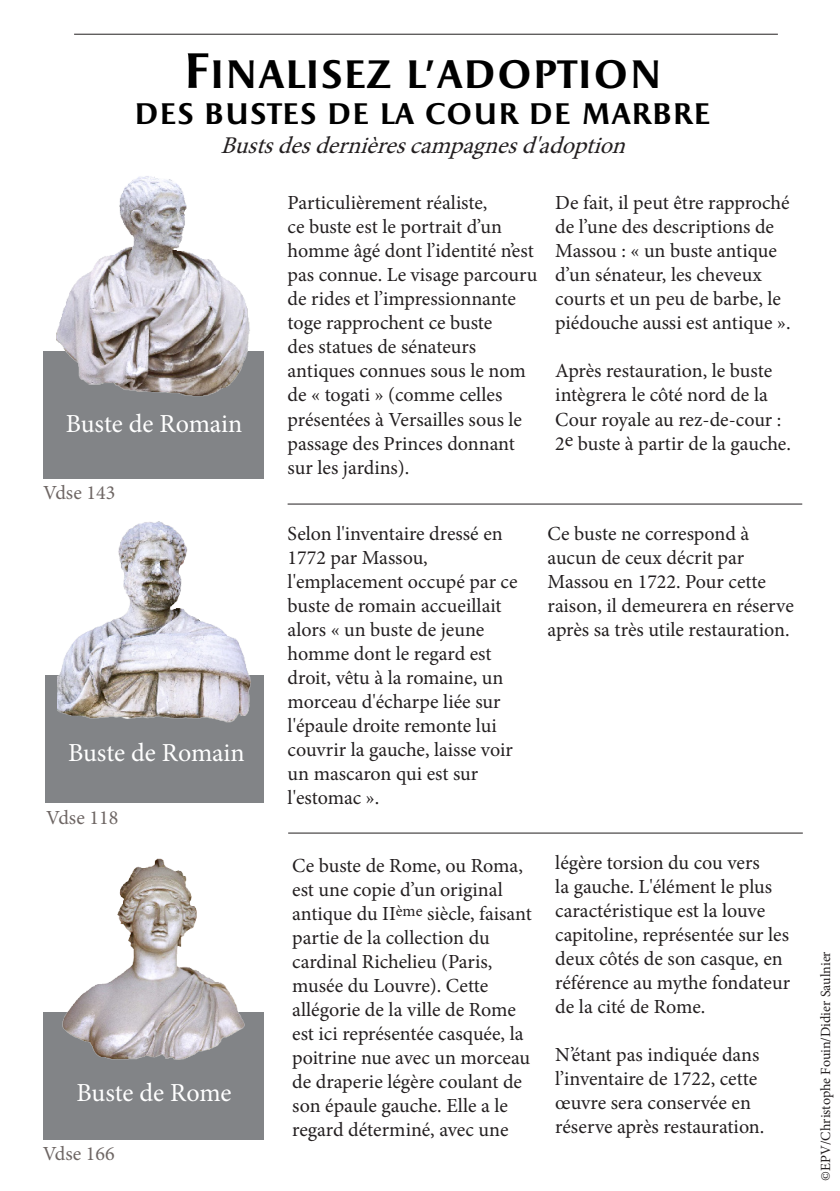
<style>
.page{position:relative;width:840px;height:1191px;background:#fff}
.page>*{position:absolute;margin:0;border:0;box-sizing:border-box;transform-origin:0 0}
.t1{font:700 40px "Apollon";color:#000}
.t2{font:700 30px "Apollon";color:#000}
.t3{font:26px "Minion Pro";color:#fff}
.t4{font:italic 24px "Minion Pro";color:#231f20}
.t5{font:20px/24px "Minion Pro";color:#231f20}
.t6{font:20px "Minion Pro";color:#6e6664}
.t7{font:14px "Minion Pro";color:#231f20}
.s1{font-size:50px}
</style>
<div class="page">
<div style="left:43px;top:351px;width:221px;height:127px;background:#828487"></div>
<div style="left:46px;top:675px;width:218px;height:128px;background:#828487"></div>
<div style="left:43px;top:1012px;width:221px;height:127px;background:#828487"></div>
<hr style="left:287px;top:503px;width:514px;height:1px;background:#231f20">
<hr style="left:74px;top:34px;width:703px;height:1px;background:#231f20">
<hr style="left:288px;top:832px;width:514px;height:1px;background:#231f20">
<img style="left:56px;top:176px;width:194px;height:220px">
<img style="left:58px;top:521px;width:193px;height:202px">
<img style="left:62px;top:858px;width:183px;height:202px">
<p class="t1" style="left:183px;top:52px;width:480px"><span class="s1">F</span>INALISEZ L'ADOPTION</p>
<p class="t2" style="left:134px;top:97px;width:578px">DES BUSTES DE LA COUR DE MARBRE</p>
<p class="t4" style="left:220px;top:129px;width:415px">Bustsdesdernièrescampagnesd'adoption</p>
<p class="t3" style="left:66px;top:406px;width:178px">Buste de Romain</p>
<p class="t6" style="left:43px;top:479px;width:73px">Vdse 143</p>
<p class="t3" style="left:68px;top:735px;width:178px">Buste de Romain</p>
<p class="t6" style="left:46px;top:804px;width:73px">Vdse 118</p>
<p class="t3" style="left:76px;top:1075px;width:157px">Buste de Rome</p>
<p class="t6" style="left:43px;top:1140px;width:73px">Vdse 166</p>
<p class="t5" style="left:287px;top:191px;width:251px">Particulièrement réaliste,<br>ce buste est le portrait d’un homme âgé dont l’identité n’est pas connue. Le visage parcouru de rides et l’impressionnante toge rapprochent ce buste<br>des statues de sénateurs antiques connues sous le nom de « togati » (comme celles présentées à Versailles sous le passage des Princes donnant sur les jardins).</p>
<p class="t5" style="left:555px;top:191px;width:237px">De fait, il peut être rapproché de l’une des descriptions de<br>Massou : « un buste antique d’un sénateur, les cheveux courts et un peu de barbe, le piédouche aussi est antique ».</p>
<p class="t5" style="left:555px;top:359px;width:227px">Après restauration, le buste intègrera le côté nord de la<br>Cour royale au rez-de-cour :</p>
<p class="t5" style="left:555px;top:431px;width:237px">2e buste à partir de la gauche.</p>
<p class="t5" style="left:287px;top:521px;width:216px">Selon l'inventaire dressé en<br>1772 par Massou,</p>
<p class="t5" style="left:287px;top:569px;width:231px">l'emplacement occupé par ce buste de romain accueillait alors « un buste de jeune homme dont le regard est droit, vêtu à la romaine, un morceau d'écharpe liée sur l'épaule droite remonte lui couvrir la gauche, laisse voir un mascaron qui est sur</p>
<p class="t5" style="left:287px;top:785px;width:93px">l'estomac ».</p>
<p class="t5" style="left:547px;top:521px;width:247px">Ce buste ne correspond à aucun de ceux décrit par<br>Massou en 1722. Pour cette raison, il demeurera en réserve après sa très utile restauration.</p>
<p class="t5" style="left:292px;top:854px;width:241px">Ce buste de Rome, ou Roma, est une copie d’un original antique du II<sup>ème</sup> siècle, faisant partie de la collection du cardinal Richelieu (Paris, musée du Louvre). Cette allégorie de la ville de Rome est ici représentée casquée, la poitrine nue avec un morceau de draperie légère coulant de son épaule gauche. Elle a le regard déterminé, avec une</p>
<p class="t5" style="left:555px;top:851px;width:236px">légère torsion du cou vers<br>la gauche. L'élément le plus caractéristique est la louve capitoline, représentée sur les deux côtés de son casque, en référence au mythe fondateur de la cité de Rome.</p>
<p class="t5" style="left:555px;top:1043px;width:210px">N’étant pas indiquée dans l’inventaire de 1722, cette œuvre sera conservée en réserve après restauration.</p>
<p class="t7" style="left:815px;top:1180px;width:231px;rotate:-90deg">©EPV/Christophe Fouin/Didier Saulnier</p>
</div>
